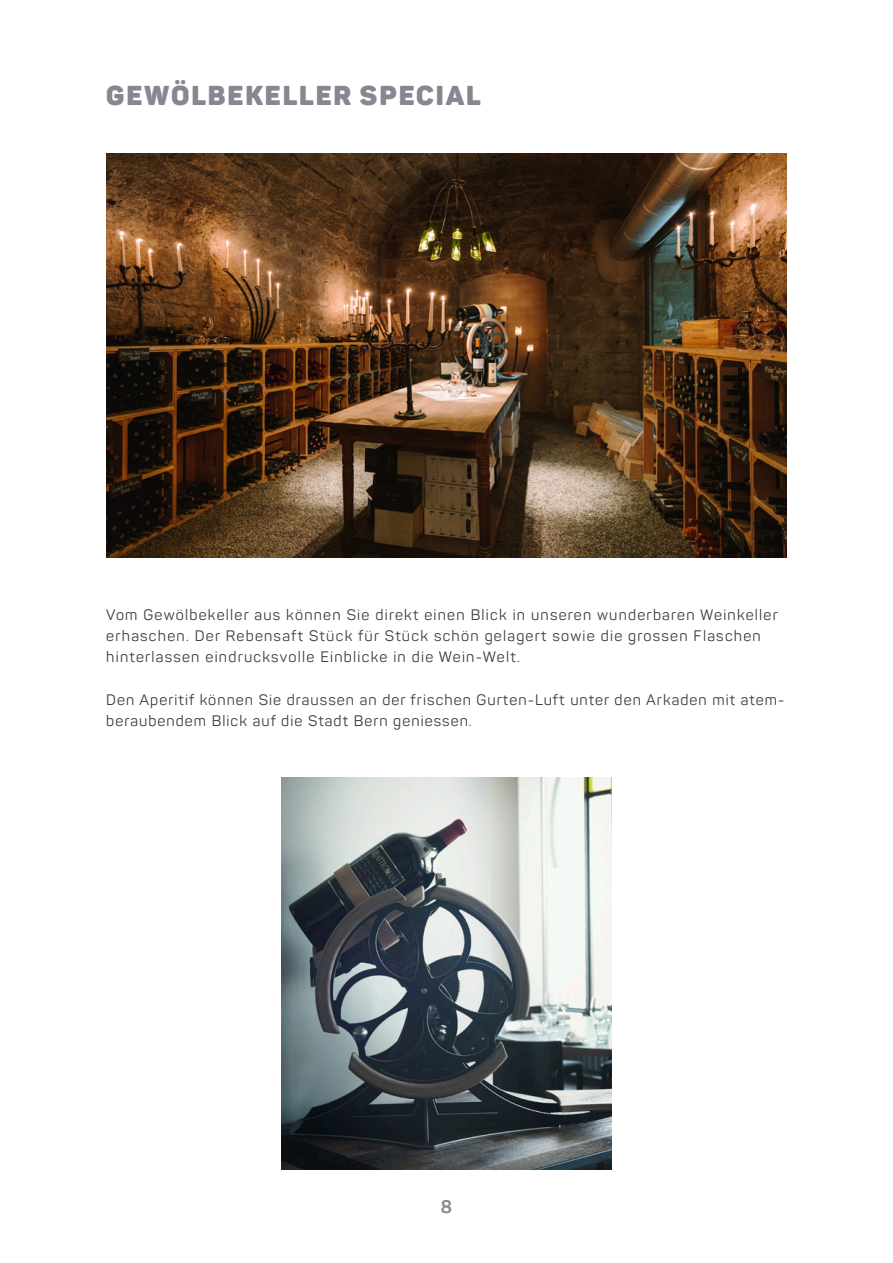
<style>
.page{position:relative;width:893px;height:1263px;background:#fff}
.page>*{position:absolute;margin:0;border:0;box-sizing:border-box;transform-origin:0 0}
.t1{font:27px "Panton Black Caps";letter-spacing:.07em;color:#858891}
.t2{font:700 18px "Panton";color:#858891}
.t3{font:15px/21.3px "Panton";letter-spacing:.08em;color:#3e3e3f}
</style>
<div class="page">
<img style="left:106px;top:153px;width:681px;height:404px">
<img style="left:282px;top:777px;width:329px;height:392px">
<h1 class="t1" style="left:106px;top:78px;width:376px">GEWÖLBEKELLER SPECIAL</h1>
<p class="t3" style="left:106px;top:604px;width:673px">Vom Gewölbekeller aus können Sie direkt einen Blick in unseren wunderbaren Weinkeller erhaschen. Der Rebensaft Stück für Stück schön gelagert sowie die grossen Flaschen hinterlassen eindrucksvolle Einblicke in die Wein-Welt.</p>
<p class="t3" style="left:106px;top:689px;width:680px">Den Aperitif können Sie draussen an der frischen Gurten-Luft unter den Arkaden mit atem&shy;beraubendem Blick auf die Stadt Bern geniessen.</p>
<p class="t2" style="left:441px;top:1195px;width:13px">8</p>
</div>
